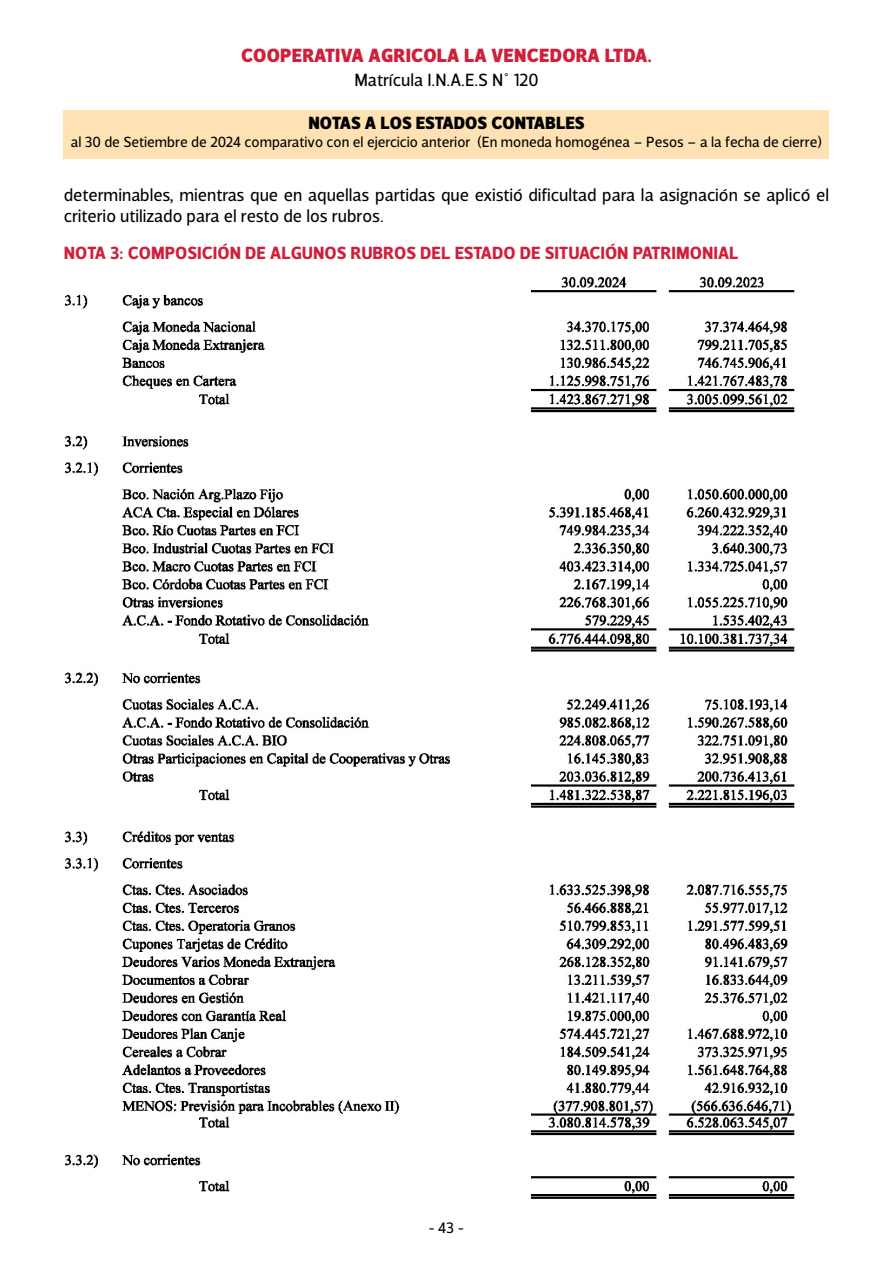
<style>
.page{position:relative;width:893px;height:1263px;background:#fff}
.page>*{position:absolute;margin:0;border:0;box-sizing:border-box;transform-origin:0 0}
.t1{font:900 19.5px "Velino Sans";letter-spacing:.01em;color:#d11e3a}
.t2{font:18px/21.6px "Velino Sans";color:#000}
.t3{font:700 18px "Velino Sans";color:#d11e3a}
.t4{font:900 18px "Velino Sans";color:#000}
.t5{font:15.45px "Velino Sans";color:#000}
.t6{font:15px "Velino Sans";color:#000}
</style>
<div class="page">
<img style="left:65px;top:277px;width:730px;height:922px">
<div style="left:64px;top:110px;width:765px;height:49px;background:#fee2b4"></div>
<p class="t1" style="left:241px;top:43px;width:412px">COOPERATIVA AGRICOLA LA VENCEDORA LTDA.</p>
<p class="t2" style="left:354px;top:69px;width:186px">Matrícula I.N.A.E.S N° 120</p>
<p class="t4" style="left:308px;top:112px;width:277px">NOTAS A LOS ESTADOS CONTABLES</p>
<p class="t6" style="left:71px;top:133px;width:753px">al 30 de Setiembre de 2024 comparativo con el ejercicio anterior (En moneda homogénea – Pesos – a la fecha de cierre)</p>
<p class="t2" style="left:64px;top:184px;width:767px">determinables, mientras que en aquellas partidas que existió dificultad para la asignación se aplicó el criterio utilizado para el resto de los rubros.</p>
<p class="t3" style="left:64px;top:242px;width:676px">NOTA 3: COMPOSICIÓN DE ALGUNOS RUBROS DEL ESTADO DE SITUACIÓN PATRIMONIAL</p>
<p class="t5" style="left:428px;top:1218px;width:38px">- 43 -</p>
</div>
